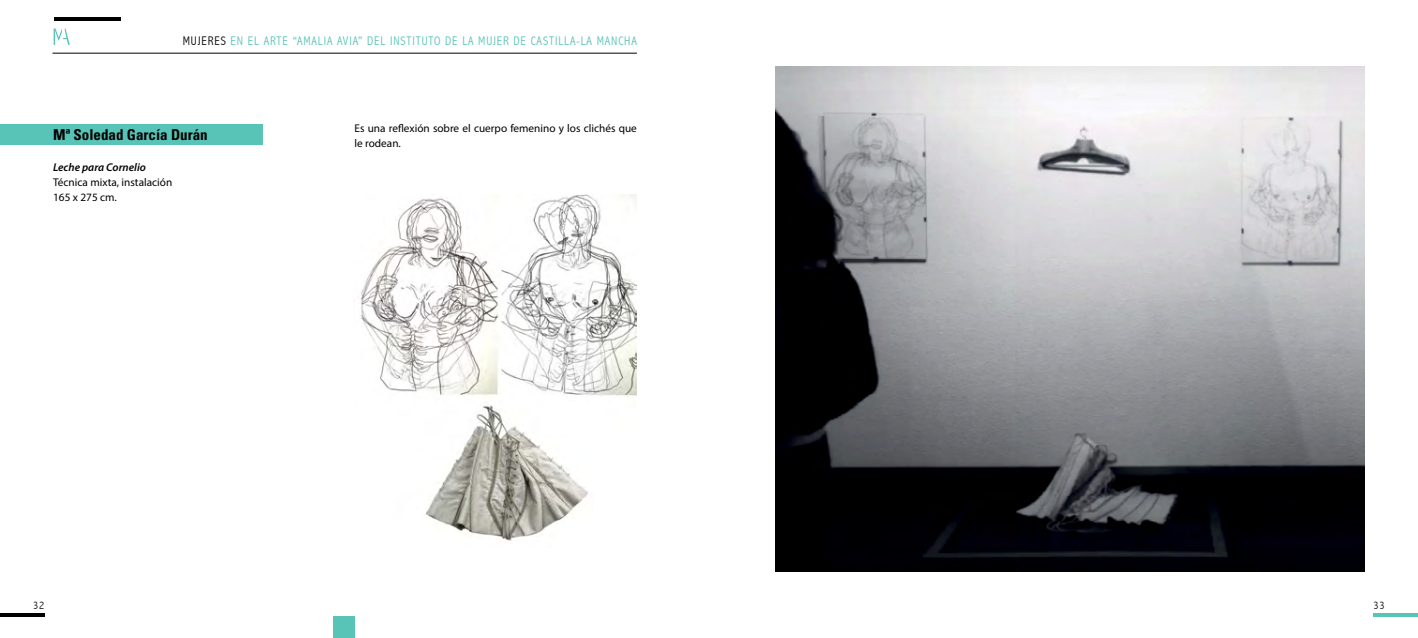
<style>
.page{position:relative;width:1418px;height:638px;background:#fff}
.page>*{position:absolute;margin:0;border:0;box-sizing:border-box;transform-origin:0 0}
.t1{font:700 condensed 15px "Univers";color:#000}
.t2{font:300 condensed 12.5px "Abadi";letter-spacing:.07em;color:#58c3b7}
.t3{font:11.25px/15px "Myriad Pro";color:#000}
.t4{font:italic 600 11.25px "Myriad Pro";color:#000}
.t5{font:300 condensed 11.25px "Abadi";color:#000}
.s1{color:#000}
</style>
<div class="page">
<hr style="left:0;top:613px;width:45px;height:4px;background:#000">
<hr style="left:1373px;top:613px;width:44px;height:4px;background:#58c3b7">
<div style="left:0;top:124px;width:262px;height:20px;background:#58c3b7"></div>
<hr style="left:52px;top:53px;width:585px;height:1px;background:#000">
<hr style="left:54px;top:17px;width:66px;height:4px;background:#000">
<svg style="left:54px;top:28px;width:16px;height:17px"></svg>
<div style="left:334px;top:617px;width:21px;height:21px;background:#58c3b7"></div>
<img style="left:775px;top:67px;width:589px;height:504px">
<img style="left:361px;top:194px;width:276px;height:347px">
<p class="t2" style="left:183px;top:33px;width:455px"><span class="s1">MUJERES</span> EN EL ARTE “AMALIA AVIA” DEL INSTITUTO DE LA MUJER DE CASTILLA-LA MANCHA</p>
<h1 class="t1" style="left:53px;top:126px;width:156px">Mª Soledad García Durán</h1>
<h1 class="t1" style="left:59px;top:126px;width:68px">Alicia Díaz</h1>
<p class="t4" style="left:53px;top:160px;width:94px">Leche para Cornelio</p>
<p class="t3" style="left:53px;top:175px;width:121px">Técnica mixta, instalación<br>165 x 275 cm.</p>
<p class="t3" style="left:354px;top:121px;width:284px">Es una reflexión sobre el cuerpo femenino y los clichés que le rodean.</p>
<p class="t5" style="left:33px;top:598px;width:13px">32</p>
<p class="t5" style="left:1373px;top:598px;width:13px">33</p>
</div>
